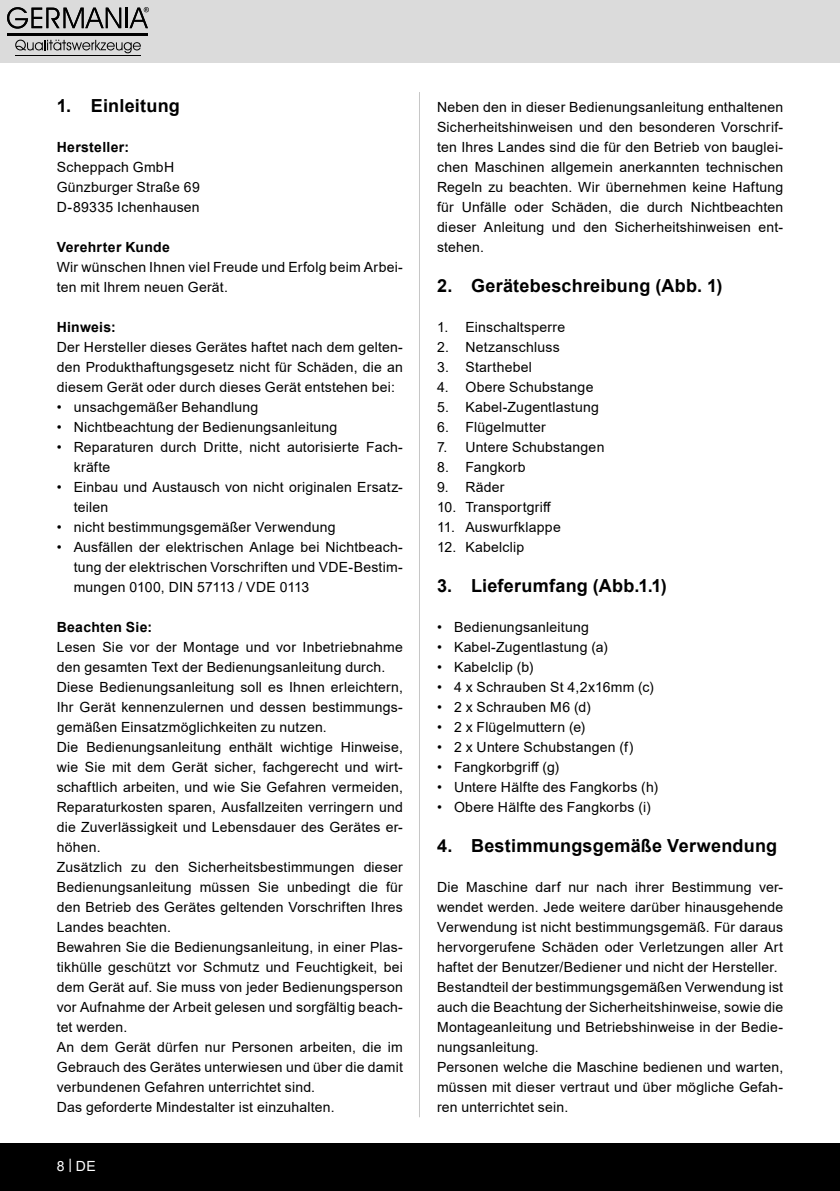
<style>
.page{position:relative;width:840px;height:1191px;background:#fff}
.page>*{position:absolute;margin:0;border:0;box-sizing:border-box;transform-origin:0 0}
.t1{font:700 18px "Arial";letter-spacing:.015em;color:#000}
.t2{font:14px/20px "Arial";letter-spacing:.015em;color:#000;text-align:justify}
.t3{font:700 14px "Arial";letter-spacing:.02em;color:#000}
.t4{font:14px "Arial";color:#fff}
</style>
<div class="page">
<div style="left:0;top:0;width:839px;height:63px;background:#dbdbdb"></div>
<div style="left:0;top:1143px;width:839px;height:48px;background:#000"></div>
<svg style="left:7px;top:7px;width:114px;height:22px"></svg>
<hr style="left:126px;top:8px;width:2px;height:20px;background:#000">
<hr style="left:7px;top:33px;width:141px;height:3px;background:#000">
<svg style="left:129px;top:7px;width:20px;height:21px"></svg>
<svg style="left:15px;top:40px;width:126px;height:13px"></svg>
<hr style="left:15px;top:55px;width:126px;height:1px;background:#000">
<hr style="left:419px;top:92px;width:1px;height:1025px;background:#c7c7c7">
<p class="t1" style="left:57px;top:93px;width:125px">1. Einleitung</p>
<p class="t3" style="left:57px;top:137px;width:74px">Hersteller:</p>
<p class="t2" style="left:57px;top:157px;width:119px">Scheppach GmbH</p>
<p class="t2" style="left:57px;top:177px;width:144px">Günzburger Straße 69</p>
<p class="t2" style="left:57px;top:197px;width:144px">D-89335 Ichenhausen</p>
<p class="t3" style="left:57px;top:237px;width:115px">Verehrter Kunde</p>
<p class="t2" style="left:57px;top:257px;width:347px">Wir wünschen Ihnen viel Freude und Erfolg beim Arbei&shy;ten mit Ihrem neuen Gerät.</p>
<p class="t3" style="left:57px;top:317px;width:61px">Hinweis:</p>
<p class="t2" style="left:57px;top:337px;width:347px">Der Hersteller dieses Gerätes haftet nach dem gelten&shy;den Produkthaftungsgesetz nicht für Schäden, die an diesem Gerät oder durch dieses Gerät entstehen bei:</p>
<p class="t2" style="left:57px;top:397px;width:203px">• unsachgemäßer Behandlung</p>
<p class="t2" style="left:57px;top:417px;width:282px">• Nichtbeachtung der Bedienungsanleitung</p>
<p class="t2" style="left:74px;top:437px;width:330px;text-indent:-17px">• Reparaturen durch Dritte, nicht autorisierte Fach&shy;kräfte</p>
<p class="t2" style="left:74px;top:477px;width:330px;text-indent:-17px">• Einbau und Austausch von nicht originalen Ersatz&shy;teilen</p>
<p class="t2" style="left:57px;top:517px;width:280px">• nicht bestimmungsgemäßer Verwendung</p>
<p class="t2" style="left:74px;top:537px;width:330px;text-indent:-17px">• Ausfällen der elektrischen Anlage bei Nichtbeach&shy;tung der elektrischen Vorschriften und VDE-Bestim&shy;mungen 0100, DIN 57113 / VDE 0113</p>
<p class="t3" style="left:57px;top:617px;width:97px">Beachten Sie:</p>
<p class="t2" style="left:57px;top:637px;width:347px">Lesen Sie vor der Montage und vor Inbetriebnahme den gesamten Text der Bedienungsanleitung durch.</p>
<p class="t2" style="left:57px;top:677px;width:347px">Diese Bedienungsanleitung soll es Ihnen erleichtern, Ihr Gerät kennenzulernen und dessen bestimmungs&shy;gemäßen Einsatzmöglichkeiten zu nutzen.</p>
<p class="t2" style="left:57px;top:737px;width:347px">Die Bedienungsanleitung enthält wichtige Hinweise, wie Sie mit dem Gerät sicher, fachgerecht und wirt&shy;schaftlich arbeiten, und wie Sie Gefahren vermeiden, Reparaturkosten sparen, Ausfallzeiten verringern und die Zuverlässigkeit und Lebensdauer des Gerätes er&shy;höhen.</p>
<p class="t2" style="left:57px;top:857px;width:347px">Zusätzlich zu den Sicherheitsbestimmungen dieser Bedienungsanleitung müssen Sie unbedingt die für den Betrieb des Gerätes geltenden Vorschriften Ihres Landes beachten.</p>
<p class="t2" style="left:57px;top:937px;width:347px">Bewahren Sie die Bedienungsanleitung, in einer Plas&shy;tikhülle geschützt vor Schmutz und Feuchtigkeit, bei dem Gerät auf. Sie muss von jeder Bedienungsperson vor Aufnahme der Arbeit gelesen und sorgfältig beach&shy;tet werden.</p>
<p class="t2" style="left:57px;top:1037px;width:347px">An dem Gerät dürfen nur Personen arbeiten, die im Gebrauch des Gerätes unterwiesen und über die damit verbundenen Gefahren unterrichtet sind.</p>
<p class="t2" style="left:57px;top:1097px;width:279px">Das geforderte Mindestalter ist einzuhalten.</p>
<p class="t4" style="left:57px;top:1156px;width:40px">8 | DE</p>
<p class="t2" style="left:437px;top:97px;width:347px">Neben den in dieser Bedienungsanleitung enthaltenen Sicherheitshinweisen und den besonderen Vorschrif&shy;ten Ihres Landes sind die für den Betrieb von bauglei&shy;chen Maschinen allgemein anerkannten technischen Regeln zu beachten. Wir übernehmen keine Haftung für Unfälle oder Schäden, die durch Nichtbeachten dieser Anleitung und den Sicherheitshinweisen ent&shy;stehen.</p>
<p class="t1" style="left:437px;top:273px;width:287px">2. Gerätebeschreibung (Abb. 1)</p>
<p class="t2" style="left:437px;top:317px;width:130px">1. Einschaltsperre</p>
<p class="t2" style="left:437px;top:337px;width:124px">2. Netzanschluss</p>
<p class="t2" style="left:437px;top:357px;width:96px">3. Starthebel</p>
<p class="t2" style="left:437px;top:377px;width:158px">4. Obere Schubstange</p>
<p class="t2" style="left:437px;top:397px;width:163px">5. Kabel-Zugentlastung</p>
<p class="t2" style="left:437px;top:417px;width:110px">6. Flügelmutter</p>
<p class="t2" style="left:437px;top:437px;width:169px">7. Untere Schubstangen</p>
<p class="t2" style="left:437px;top:457px;width:90px">8. Fangkorb</p>
<p class="t2" style="left:437px;top:477px;width:69px">9. Räder</p>
<p class="t2" style="left:437px;top:497px;width:116px">10. Transportgriff</p>
<p class="t2" style="left:437px;top:517px;width:125px">11. Auswurfklappe</p>
<p class="t2" style="left:437px;top:537px;width:89px">12. Kabelclip</p>
<p class="t1" style="left:437px;top:573px;width:231px">3. Lieferumfang (Abb.1.1)</p>
<p class="t2" style="left:437px;top:617px;width:153px">• Bedienungsanleitung</p>
<p class="t2" style="left:437px;top:637px;width:172px">• Kabel-Zugentlastung (a)</p>
<p class="t2" style="left:437px;top:657px;width:98px">• Kabelclip (b)</p>
<p class="t2" style="left:437px;top:677px;width:218px">• 4 x Schrauben St 4,2x16mm (c)</p>
<p class="t2" style="left:437px;top:697px;width:155px">• 2 x Schrauben M6 (d)</p>
<p class="t2" style="left:437px;top:717px;width:150px">• 2 x Flügelmuttern (e)</p>
<p class="t2" style="left:437px;top:737px;width:198px">• 2 x Untere Schubstangen (f)</p>
<p class="t2" style="left:437px;top:757px;width:123px">• Fangkorbgriff (g)</p>
<p class="t2" style="left:437px;top:777px;width:222px">• Untere Hälfte des Fangkorbs (h)</p>
<p class="t2" style="left:437px;top:797px;width:215px">• Obere Hälfte des Fangkorbs (i)</p>
<p class="t1" style="left:437px;top:833px;width:341px">4. Bestimmungsgemäße Verwendung</p>
<p class="t2" style="left:437px;top:877px;width:347px">Die Maschine darf nur nach ihrer Bestimmung ver&shy;wendet werden. Jede weitere darüber hinausgehende Verwendung ist nicht bestimmungsgemäß. Für daraus hervorgerufene Schäden oder Verletzungen aller Art haftet der Benutzer/Bediener und nicht der Hersteller.</p>
<p class="t2" style="left:437px;top:977px;width:347px">Bestandteil der bestimmungsgemäßen Verwendung ist auch die Beachtung der Sicherheitshinweise, sowie die Montageanleitung und Betriebshinweise in der Bedie&shy;nungsanleitung.</p>
<p class="t2" style="left:437px;top:1057px;width:347px">Personen welche die Maschine bedienen und warten, müssen mit dieser vertraut und über mögliche Gefah&shy;ren unterrichtet sein.</p>
</div>
